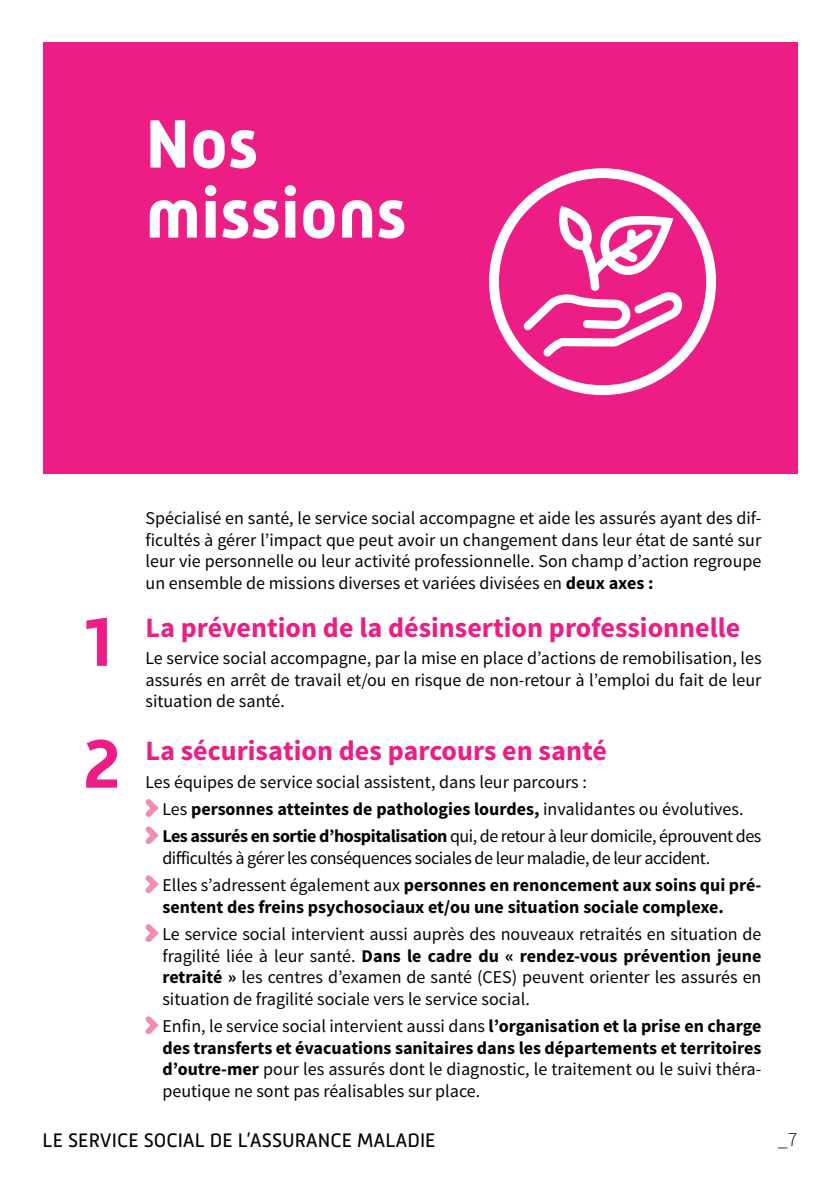
<style>
.page{position:relative;width:840px;height:1191px;background:#fff}
.page>*{position:absolute;margin:0;border:0;box-sizing:border-box;transform-origin:0 0}
.t1{font:700 70px/70px "Mic 32 New";color:#fff}
.t2{font:700 70px "Mic 32 New";color:#ed1d86}
.t3{font:700 28px "Source Sans Pro";color:#ed1d86}
.t4{font:20px "Mic 32 New";color:#080302}
.t5{font:300 20px "Source Sans Pro";color:#080302}
.t6{font:18px/21.6px "Source Sans Pro";color:#080302;text-align:justify}
.t7{font:700 18px/21.6px "Source Sans Pro";color:#080302}
.t8{font:18px/21.6px "Source Sans Pro";letter-spacing:-.025em;color:#080302}
.s1{font-weight:700}
.s2{font-weight:400}
</style>
<div class="page">
<div style="left:43px;top:43px;width:754px;height:430px;background:#ed1d86"></div>
<svg style="left:145px;top:799px;width:14px;height:46px"></svg>
<svg style="left:145px;top:875px;width:14px;height:19px"></svg>
<svg style="left:145px;top:924px;width:14px;height:18px"></svg>
<svg style="left:145px;top:1016px;width:14px;height:19px"></svg>
<svg style="left:489px;top:168px;width:226px;height:227px"></svg>
<svg style="left:523px;top:206px;width:160px;height:150px"></svg>
<p class="t1" style="left:145px;top:109px;width:262px">Nos missions</p>
<p class="t2" style="left:84px;top:601px;width:30px">1</p>
<p class="t2" style="left:84px;top:723px;width:38px">2</p>
<p class="t6" style="left:145px;top:507px;width:617px">Spécialisé en santé, le service social accompagne et aide les assurés ayant des dif&shy;ficultés à gérer l’impact que peut avoir un changement dans leur état de santé sur leur vie personnelle ou leur activité professionnelle. Son champ d’action regroupe un ensemble de missions diverses et variées divisées en <span class="s1">deux axes :</span></p>
<p class="t3" style="left:145px;top:609px;width:596px">La prévention de la désinsertion professionnelle</p>
<p class="t6" style="left:145px;top:648px;width:617px">Le service social accompagne, par la mise en place d’actions de remobilisation, les assurés en arrêt de travail et/ou en risque de non-retour à l’emploi du fait de leur situation de santé.</p>
<p class="t3" style="left:145px;top:733px;width:462px">La sécurisation des parcours en santé</p>
<p class="t6" style="left:145px;top:771px;width:442px">Les équipes de service social assistent, dans leur parcours :</p>
<p class="t7" style="left:162px;top:799px;width:582px"><span class="s2">Les</span> personnes atteintes de pathologies lourdes, <span class="s2">invalidantes ou évolutives.</span></p>
<p class="t8" style="left:162px;top:826px;width:600px"><span class="s1">Les assurés en sortie d’hospitalisation</span> qui, de retour à leur domicile, éprouvent des difficultés à gérer les conséquences sociales de leur maladie, de leur accident.</p>
<p class="t7" style="left:162px;top:875px;width:600px"><span class="s2">Elles s’adressent également aux</span> personnes en renoncement aux soins qui pré&shy;sentent des freins psychosociaux et/ou une situation sociale complexe.</p>
<p class="t6" style="left:162px;top:923px;width:600px">Le service social intervient aussi auprès des nouveaux retraités en situation de fragilité liée à leur santé. <span class="s1">Dans le cadre du « rendez-vous prévention jeune retraité »</span> les centres d’examen de santé (CES) peuvent orienter les assurés en situation de fragilité sociale vers le service social.</p>
<p class="t6" style="left:162px;top:1015px;width:600px">Enfin, le service social intervient aussi dans <span class="s1">l’organisation et la prise en charge des transferts et évacuations sanitaires dans les départements et territoires d’outre-mer</span> pour les assurés dont le diagnostic, le traitement ou le suivi théra&shy;peutique ne sont pas réalisables sur place.</p>
<p class="t4" style="left:43px;top:1128px;width:394px">LE SERVICE SOCIAL DE L’ASSURANCE MALADIE</p>
<p class="t5" style="left:777px;top:1127px;width:21px">_7</p>
</div>
